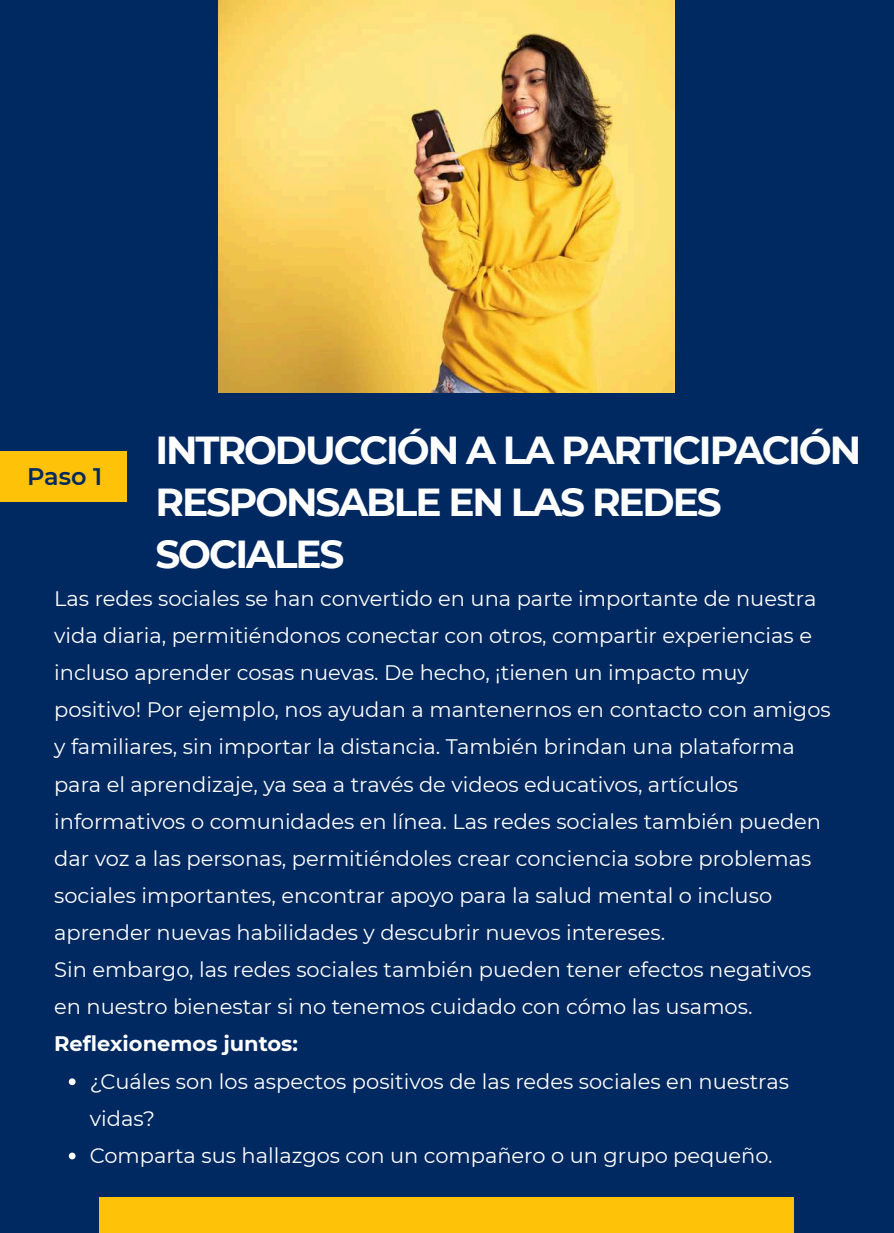
<style>
.page{position:relative;width:894px;height:1233px;background:#fff}
.page>*{position:absolute;margin:0;border:0;box-sizing:border-box;transform-origin:0 0}
.t1{font:700 39px/51.8px "Montserrat";letter-spacing:-.055em;color:#fff}
.t2{font:600 24px "Montserrat";color:#002961}
.t3{font:21px/37px "Montserrat";color:#fff}
.t4{font:700 21px "Montserrat";color:#fff}
</style>
<div class="page">
<div style="left:0;top:0;width:893px;height:1233px;background:#002961"></div>
<div style="left:100px;top:1197px;width:693px;height:36px;background:#fec209"></div>
<div style="left:0;top:451px;width:127px;height:51px;background:#fec209"></div>
<img style="left:219px;top:0;width:455px;height:392px">
<svg style="left:69px;top:1078px;width:7px;height:7px"></svg>
<svg style="left:69px;top:1153px;width:7px;height:6px"></svg>
<p class="t2" style="left:27px;top:461px;width:77px">Paso 1</p>
<h1 class="t1" style="left:155px;top:425px;width:707px">INTRODUCCIÓN A LA PARTICIPACIÓN<br>RESPONSABLE EN LAS REDES<br>SOCIALES</h1>
<p class="t3" style="left:54px;top:580px;width:777px">Las redes sociales se han convertido en una parte importante de nuestra vida diaria, permitiéndonos conectar con otros, compartir experiencias e incluso aprender cosas nuevas. De hecho, ¡tienen un impacto muy positivo! Por ejemplo, nos ayudan a mantenernos en contacto con amigos y familiares, sin importar la distancia. También brindan una plataforma para el aprendizaje, ya sea a través de videos educativos, artículos informativos o comunidades en línea. Las redes sociales también pueden dar voz a las personas, permitiéndoles crear conciencia sobre problemas sociales importantes, encontrar apoyo para la salud mental o incluso aprender nuevas habilidades y descubrir nuevos intereses.<br>Sin embargo, las redes sociales también pueden tener efectos negativos en nuestro bienestar si no tenemos cuidado con cómo las usamos.</p>
<p class="t4" style="left:54px;top:1031px;width:245px">Reflexionemos juntos:</p>
<p class="t3" style="left:90px;top:1062px;width:700px">¿Cuáles son los aspectos positivos de las redes sociales en nuestras vidas?<br>Comparta sus hallazgos con un compañero o un grupo pequeño.</p>
</div>
